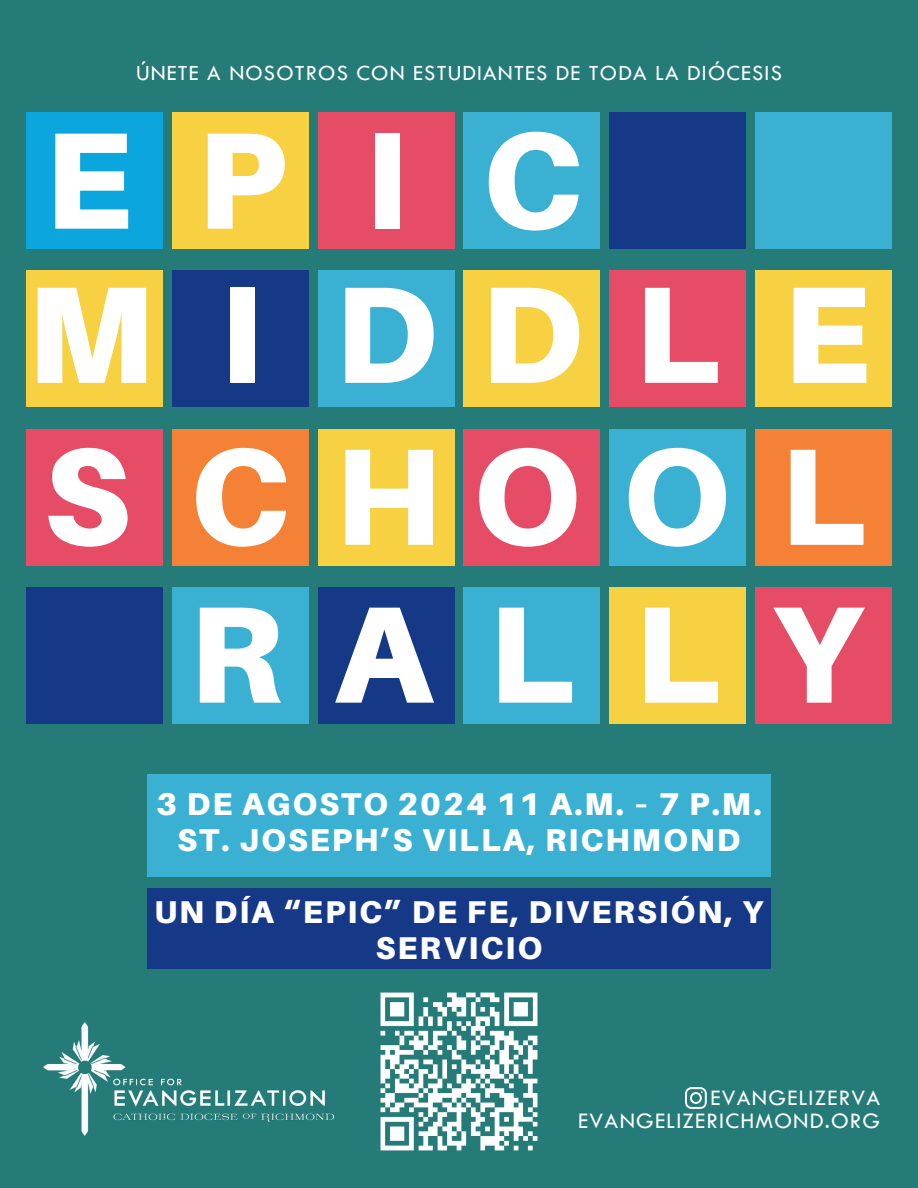
<style>
.page{position:relative;width:918px;height:1188px;background:#247b77}
.page>*{position:absolute;margin:0;border:0;box-sizing:border-box;transform-origin:0 0}
.t1{font:900 137.7px/154.2px "Aileron";letter-spacing:.37em;color:#fff}
.t2{font:900 31.5px/36px "Aileron";letter-spacing:.065em;color:#fff;text-align:center}
.t3{font:22.95px/23.4px "Tw Cen";letter-spacing:.05em;color:#fff;text-align:right}
.t4{font:22.5px "Tw Cen";letter-spacing:.05em;color:#fff}
</style>
<div class="page">
<div style="left:27px;top:112px;width:136px;height:137px;background:#0ba6de"></div>
<div style="left:27px;top:271px;width:136px;height:136px;background:#f7d142"></div>
<div style="left:27px;top:429px;width:136px;height:137px;background:#e64c65"></div>
<div style="left:172px;top:112px;width:137px;height:137px;background:#f7d142"></div>
<div style="left:172px;top:271px;width:137px;height:136px;background:#163987"></div>
<div style="left:172px;top:429px;width:137px;height:137px;background:#f48136"></div>
<div style="left:318px;top:112px;width:136px;height:137px;background:#e64c65"></div>
<div style="left:27px;top:588px;width:136px;height:136px;background:#163987"></div>
<div style="left:318px;top:271px;width:136px;height:136px;background:#3ab1d3"></div>
<div style="left:463px;top:112px;width:137px;height:137px;background:#3ab1d3"></div>
<div style="left:172px;top:588px;width:137px;height:136px;background:#3ab1d3"></div>
<div style="left:463px;top:271px;width:137px;height:136px;background:#f7d142"></div>
<div style="left:609px;top:112px;width:137px;height:137px;background:#163987"></div>
<div style="left:318px;top:588px;width:136px;height:136px;background:#163987"></div>
<div style="left:609px;top:271px;width:137px;height:136px;background:#e64c65"></div>
<div style="left:318px;top:429px;width:136px;height:137px;background:#f7d142"></div>
<div style="left:463px;top:429px;width:137px;height:137px;background:#e64c65"></div>
<div style="left:609px;top:429px;width:137px;height:137px;background:#3ab1d3"></div>
<div style="left:463px;top:588px;width:137px;height:136px;background:#3ab1d3"></div>
<div style="left:609px;top:588px;width:137px;height:136px;background:#f7d142"></div>
<div style="left:755px;top:112px;width:136px;height:137px;background:#3ab1d3"></div>
<div style="left:755px;top:271px;width:136px;height:136px;background:#f7d142"></div>
<div style="left:755px;top:429px;width:136px;height:137px;background:#f48136"></div>
<div style="left:755px;top:588px;width:136px;height:136px;background:#e64c65"></div>
<div style="left:147px;top:888px;width:624px;height:81px;background:#163987"></div>
<img style="left:43px;top:1022px;width:290px;height:114px">
<svg style="left:685px;top:1087px;width:21px;height:22px"></svg>
<div style="left:147px;top:774px;width:624px;height:103px;background:#3ab1d3"></div>
<img style="left:380px;top:992px;width:158px;height:159px">
<p class="t4" style="left:136px;top:59px;width:647px">ÚNETE A NOSOTROS CON ESTUDIANTES DE TODA LA DIÓCESIS</p>
<h1 class="t1" style="left:27px;top:103px;width:557px">EPIC<br>M I</h1>
<h1 class="t1" style="left:44px;top:253px;width:828px;line-height:162px;text-align:right">E<br>S C HO OL</h1>
<h1 class="t1" style="left:334px;top:257px;width:388px">DDL</h1>
<h1 class="t1" style="left:189px;top:577px;width:675px">R A L L Y</h1>
<p class="t2" style="left:157px;top:786px;width:606px">3 DE AGOSTO 2024 11 A.M. – 7 P.M.<br>ST. JOSEPH’S VILLA, RICHMOND</p>
<p class="t2" style="left:155px;top:894px;width:610px">UN DÍA “EPIC” DE FE, DIVERSIÓN, Y<br>SERVICIO</p>
<p class="t3" style="left:578px;top:1086px;width:304px">EVANGELIZERVA<br>EVANGELIZERICHMOND.ORG</p>
</div>
